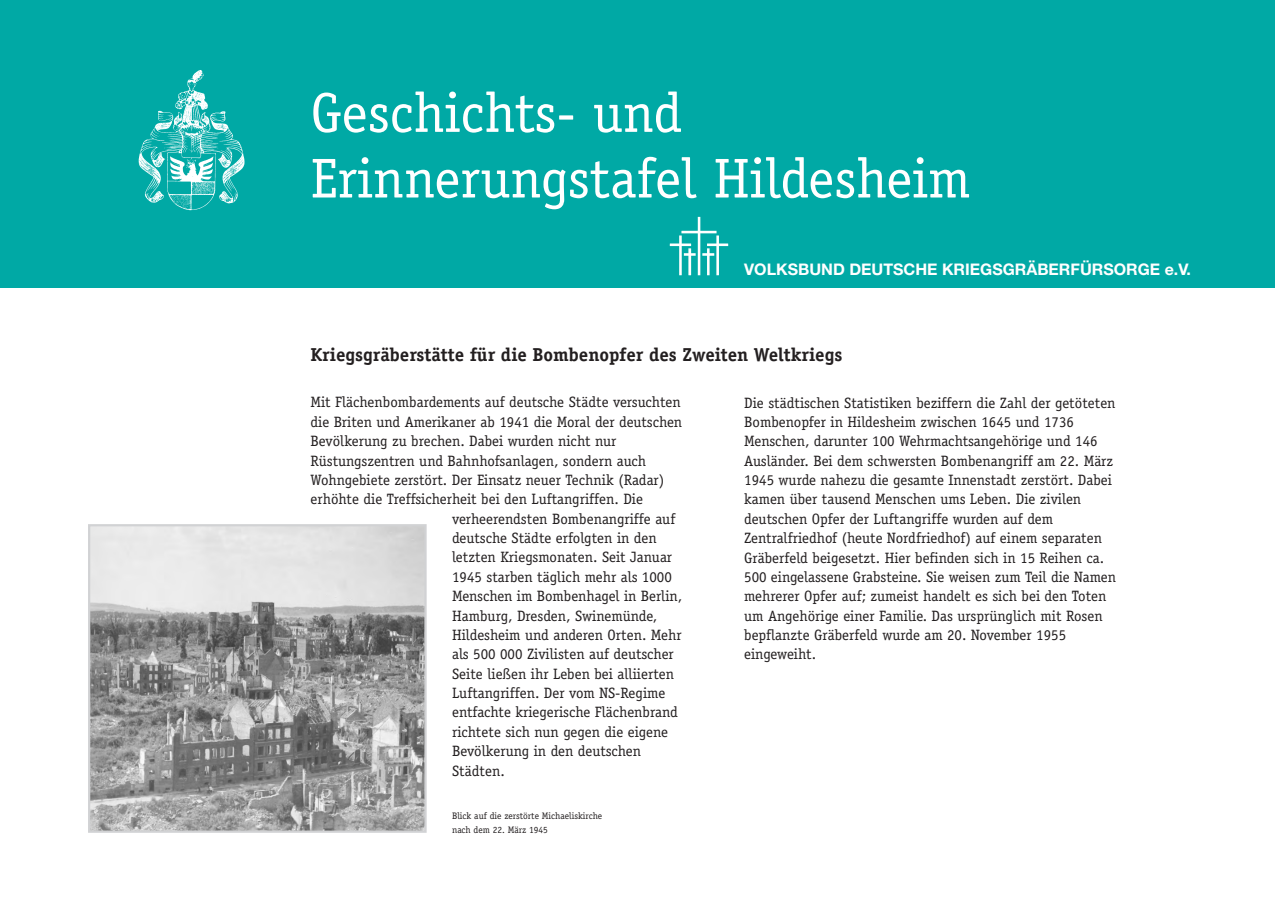
<style>
.page{position:relative;width:1276px;height:922px;background:#fff}
.page>*{position:absolute;margin:0;border:0;box-sizing:border-box;transform-origin:0 0}
.t1{font:56.19px/65.6px "Officina Serif";color:#fff}
.t2{font:700 18.75px "Officina Serif";color:#231f20}
.t3{font:700 16px "Helvetica Neue";color:#fff}
.t4{font:15px/19.4px "Officina Serif";color:#231f20}
.t5{font:9.44px/13.4px "Officina Serif";color:#231f20}
</style>
<div class="page">
<div style="left:1px;top:0;width:1274px;height:287px;background:#00a9a5"></div>
<img style="left:669px;top:216px;width:60px;height:60px">
<img style="left:138px;top:70px;width:107px;height:141px">
<img style="left:91px;top:527px;width:333px;height:302px">
<div style="left:88px;top:524px;width:339px;height:308px;border:2px solid #d1d2d4"></div>
<h1 class="t1" style="left:310px;top:85px;width:662px">Geschichts- und<br>Erinnerungstafel Hildesheim</h1>
<p class="t3" style="left:744px;top:264px;width:448px">VOLKSBUND DEUTSCHE KRIEGSGRÄBERFÜRSORGE e.V.</p>
<p class="t2" style="left:310px;top:347px;width:533px">Kriegsgräberstätte für die Bombenopfer des Zweiten Weltkriegs</p>
<p class="t4" style="left:310px;top:394px;width:372px">Mit Flächenbombardements auf deutsche Städte versuchten</p>
<p class="t4" style="left:310px;top:413px;width:373px">die Briten und Amerikaner ab 1941 die Moral der deutschen</p>
<p class="t4" style="left:310px;top:432px;width:307px">Bevölkerung zu brechen. Dabei wurden nicht nur</p>
<p class="t4" style="left:310px;top:452px;width:337px">Rüstungszentren und Bahnhofsanlagen, sondern auch</p>
<p class="t4" style="left:310px;top:471px;width:355px">Wohngebiete zerstört. Der Einsatz neuer Technik (Radar)</p>
<p class="t4" style="left:310px;top:490px;width:334px">erhöhte die Treffsicherheit bei den Luftangriffen. Die</p>
<p class="t4" style="left:452px;top:510px;width:225px">verheerendsten Bombenangriffe auf</p>
<p class="t4" style="left:452px;top:529px;width:206px">deutsche Städte erfolgten in den</p>
<p class="t4" style="left:452px;top:548px;width:222px">letzten Kriegsmonaten. Seit Januar</p>
<p class="t4" style="left:452px;top:568px;width:221px">1945 starben täglich mehr als 1000</p>
<p class="t4" style="left:452px;top:587px;width:232px">Menschen im Bombenhagel in Berlin,</p>
<p class="t4" style="left:452px;top:607px;width:207px">Hamburg, Dresden, Swinemünde,</p>
<p class="t4" style="left:452px;top:626px;width:231px">Hildesheim und anderen Orten. Mehr</p>
<p class="t4" style="left:452px;top:645px;width:223px">als 500 000 Zivilisten auf deutscher</p>
<p class="t4" style="left:452px;top:665px;width:224px">Seite ließen ihr Leben bei alliierten</p>
<p class="t4" style="left:452px;top:684px;width:215px">Luftangriffen. Der vom NS-Regime</p>
<p class="t4" style="left:452px;top:703px;width:227px">entfachte kriegerische Flächenbrand</p>
<p class="t4" style="left:452px;top:723px;width:217px">richtete sich nun gegen die eigene</p>
<p class="t4" style="left:452px;top:742px;width:191px">Bevölkerung in den deutschen</p>
<p class="t4" style="left:452px;top:761px;width:54px">Städten.</p>
<p class="t5" style="left:452px;top:809px;width:152px">Blick auf die zerstörte Michaeliskirche nach dem 22. März 1945</p>
<p class="t4" style="left:744px;top:394px;width:373px">Die städtischen Statistiken beziffern die Zahl der getöteten Bombenopfer in Hildesheim zwischen 1645 und 1736<br>Menschen, darunter 100 Wehrmachtsangehörige und 146<br>Ausländer. Bei dem schwersten Bombenangriff am 22. März 1945 wurde nahezu die gesamte Innenstadt zerstört. Dabei kamen über tausend Menschen ums Leben. Die zivilen deutschen Opfer der Luftangriffe wurden auf dem Zentralfriedhof (heute Nordfriedhof) auf einem separaten Gräberfeld beigesetzt. Hier befinden sich in 15 Reihen ca.<br>500 eingelassene Grabsteine. Sie weisen zum Teil die Namen mehrerer Opfer auf; zumeist handelt es sich bei den Toten um Angehörige einer Familie. Das ursprünglich mit Rosen bepflanzte Gräberfeld wurde am 20. November 1955 eingeweiht.</p>
</div>
